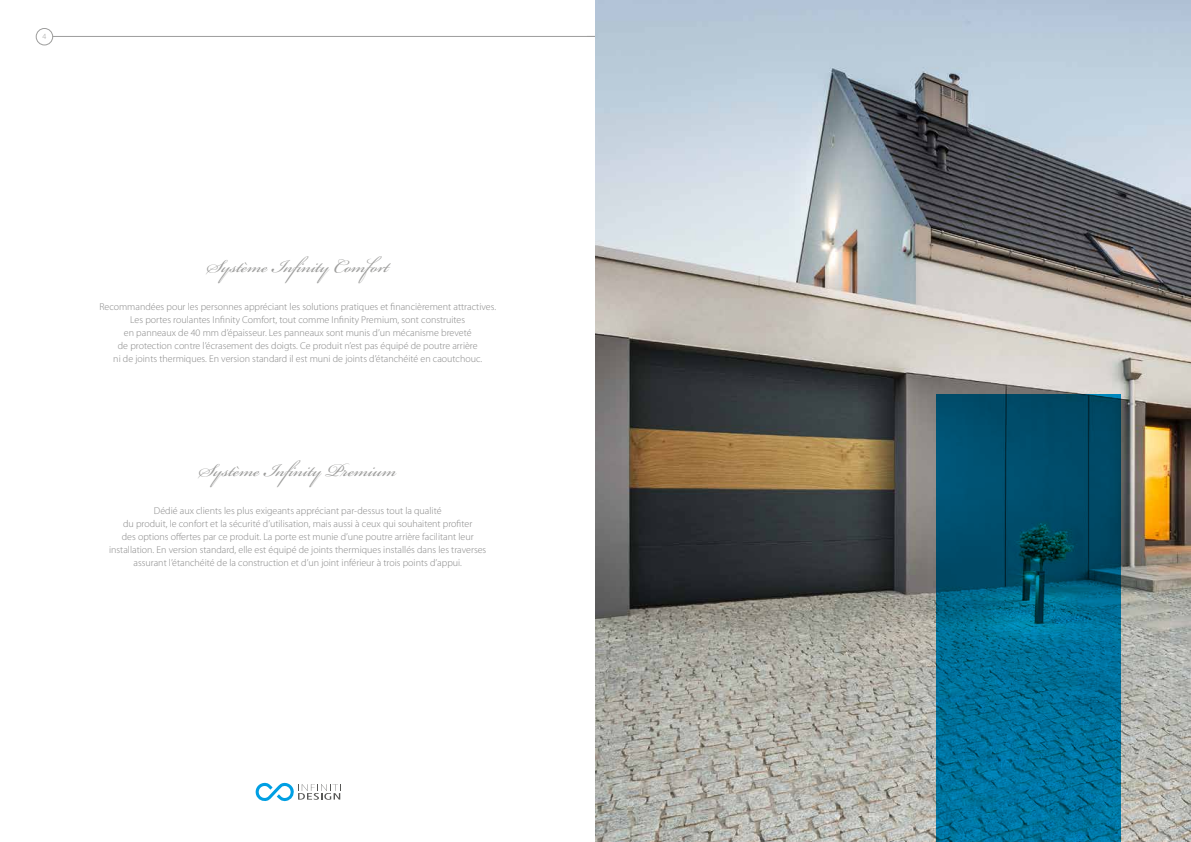
<style>
.page{position:relative;width:1191px;height:842px;background:#fff}
.page>*{position:absolute;margin:0;border:0;box-sizing:border-box;transform-origin:0 0}
.t1{font:28px "Bickham Script Pro 3";color:#9d9d9c}
.t2{font:300 10px/13px "Myriad Pro";color:#878787;text-align:center}
.t3{font:300 8px "Myriad Pro";color:#9d9d9c}
</style>
<div class="page">
<hr style="left:53px;top:36px;width:551px;height:1px;background:#9d9d9c">
<div style="left:36px;top:28px;width:17px;height:17px;border:1px solid #9d9d9c;border-radius:50%"></div>
<img style="left:595px;top:0;width:596px;height:842px">
<svg style="left:936px;top:394px;width:185px;height:448px;background:#006083"></svg>
<svg style="left:255px;top:783px;width:86px;height:18px"></svg>
<p class="t3" style="left:42px;top:32px;width:5px">4</p>
<h1 class="t1" style="left:207px;top:246px;width:186px">Système Infinity Comfort</h1>
<p class="t2" style="left:99px;top:300px;width:398px">Recommandées pour les personnes appréciant les solutions pratiques et financièrement attractives.<br>Les portes roulantes Infinity Comfort, tout comme Infinity Premium, sont construites<br>en panneaux de 40 mm d’épaisseur. Les panneaux sont munis d’un mécanisme breveté<br>de protection contre l’écrasement des doigts. Ce produit n’est pas équipé de poutre arrière<br>ni de joints thermiques. En version standard il est muni de joints d’étanchéité en caoutchouc.</p>
<h1 class="t1" style="left:199px;top:450px;width:200px">Système Infinity Premium</h1>
<p class="t2" style="left:109px;top:504px;width:379px">Dédié aux clients les plus exigeants appréciant par-dessus tout la qualité<br>du produit, le confort et la sécurité d’utilisation, mais aussi à ceux qui souhaitent profiter<br>des options offertes par ce produit. La porte est munie d’une poutre arrière facilitant leur installation. En version standard, elle est équipé de joints thermiques installés dans les traverses assurant l’étanchéité de la construction et d’un joint inférieur à trois points d’appui.</p>
</div>
